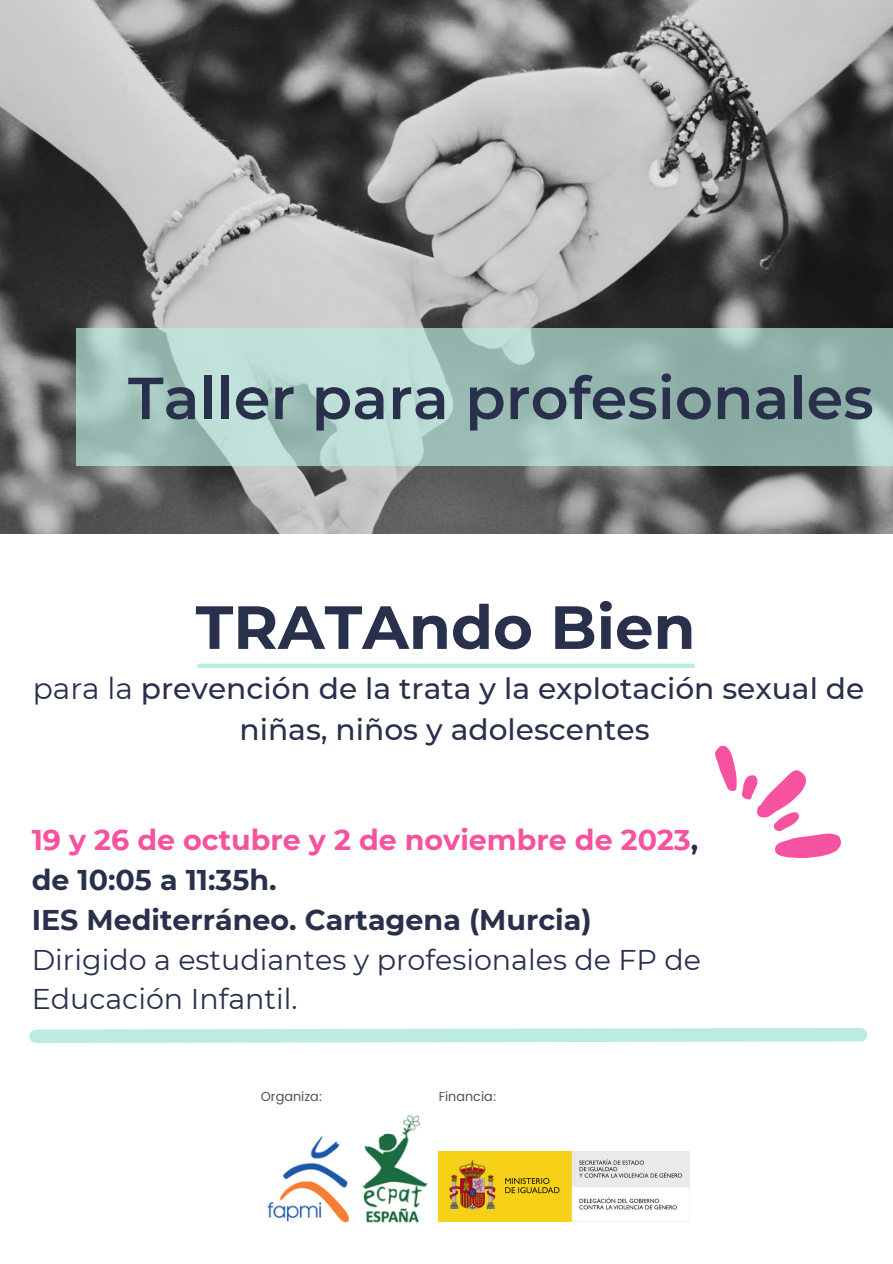
<style>
.page{position:relative;width:893px;height:1264px;background:#fff}
.page>*{position:absolute;margin:0;border:0;box-sizing:border-box;transform-origin:0 0}
.t1{font:700 60.9px "Montserrat";color:#29304c}
.t2{font:600 59.1px "Montserrat";color:#29304c}
.t3{font:500 29.7px/41.2px "Montserrat";color:#29304c;text-align:center}
.t4{font:28.5px/39.9px "Montserrat";color:#29304c}
.t5{font:700 28.5px "Montserrat";color:#29304c}
.t6{font:700 28.5px "Montserrat";color:#f652a0}
.t7{font:12.9px "Poppins";color:#545454}
.s1{font-weight:400}
.s2{color:#29304c}
</style>
<div class="page">
<svg style="left:715px;top:745px;width:126px;height:113px"></svg>
<div style="left:199px;top:663px;width:494px;height:5px;background:#bcece0"></div>
<img style="left:0;top:0;width:892px;height:533px">
<svg style="left:29px;top:1028px;width:839px;height:15px;background:#c2ede3"></svg>
<svg style="left:77px;top:328px;width:815px;height:138px;background:#a2c3bb"></svg>
<img style="left:267px;top:1114px;width:161px;height:109px">
<img style="left:439px;top:1151px;width:250px;height:70px">
<p class="t2" style="left:128px;top:362px;width:747px">Taller para profesionales</p>
<p class="t1" style="left:196px;top:590px;width:501px">TRATAndo Bien</p>
<p class="t3" style="left:33px;top:667px;width:833px"><span class="s1">para la</span> prevención de la trata y la explotación sexual de niñas, niños y adolescentes</p>
<p class="t6" style="left:32px;top:822px;width:668px">19 y 26 de octubre y 2 de noviembre de 2023<span class="s2">,</span></p>
<p class="t5" style="left:32px;top:862px;width:246px">de 10:05 a 11:35h.</p>
<p class="t5" style="left:32px;top:902px;width:561px">IES Mediterráneo. Cartagena (Murcia)</p>
<p class="t4" style="left:32px;top:939px;width:671px">Dirigido a estudiantes y profesionales de FP de<br>Educación Infantil.</p>
<p class="t7" style="left:261px;top:1089px;width:63px">Organiza:</p>
<p class="t7" style="left:439px;top:1089px;width:59px">Financia:</p>
</div>
